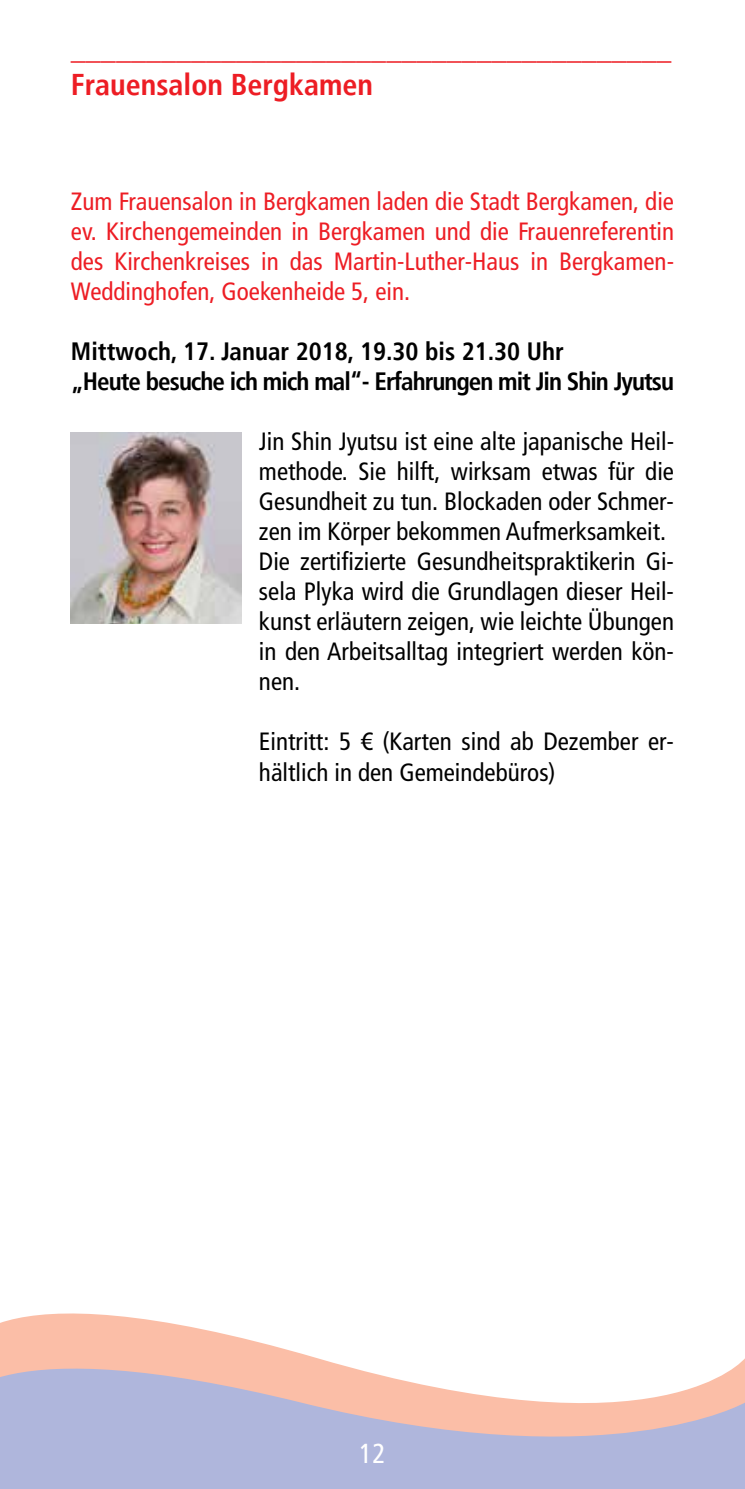
<style>
.page{position:relative;width:745px;height:1489px;background:#fff}
.page>*{position:absolute;margin:0;border:0;box-sizing:border-box;transform-origin:0 0}
.t1{font:700 condensed 30px/36px "Frutiger LT";color:#ed1d24}
.t2{font:condensed 27.5px "Frutiger LT";color:#fff}
.t3{font:condensed 25px/30px "Frutiger LT";color:#000}
.t4{font:condensed 25px/30px "Frutiger LT";color:#ed1d24;text-align:justify}
.t5{font:700 condensed 25px/30px "Frutiger LT";letter-spacing:-.04em;color:#000}
</style>
<div class="page">
<svg style="left:0;top:1313px;width:180px;height:12px;fill:#fbbea7"></svg>
<svg style="left:0;top:1325px;width:744px;height:163px"></svg>
<img style="left:71px;top:432px;width:170px;height:192px">
<p class="t1" style="left:71px;top:30px;width:601px">________________________________________<br>Frauensalon Bergkamen</p>
<p class="t4" style="left:71px;top:187px;width:604px">Zum Frauensalon in Bergkamen laden die Stadt Bergkamen, die ev. Kirchengemeinden in Bergkamen und die Frauenreferentin des Kirchenkreises in das Martin-Luther-Haus in Bergkamen-Weddinghofen, Goekenheide 5, ein.</p>
<p class="t5" style="left:71px;top:336px;width:604px">Mittwoch, 17. Januar 2018, 19.30 bis 21.30 Uhr<br>„Heute besuche ich mich mal“- Erfahrungen mit Jin Shin Jyutsu</p>
<p class="t3" style="left:259px;top:427px;width:416px">Jin Shin Jyutsu ist eine alte japanische Heil&shy;methode. Sie hilft, wirksam etwas für die Gesundheit zu tun. Blockaden oder Schmer&shy;zen im Körper bekommen Aufmerksamkeit.<br>Die zertifizierte Gesundheitspraktikerin Gi&shy;sela Plyka wird die Grundlagen dieser Heil&shy;kunst erläutern zeigen, wie leichte Übungen in den Arbeitsalltag integriert werden kön&shy;nen.</p>
<p class="t3" style="left:259px;top:727px;width:416px">Eintritt: 5 € (Karten sind ab Dezember er&shy;hältlich in den Gemeindebüros)</p>
<p class="t2" style="left:359px;top:1436px;width:28px">12</p>
</div>
